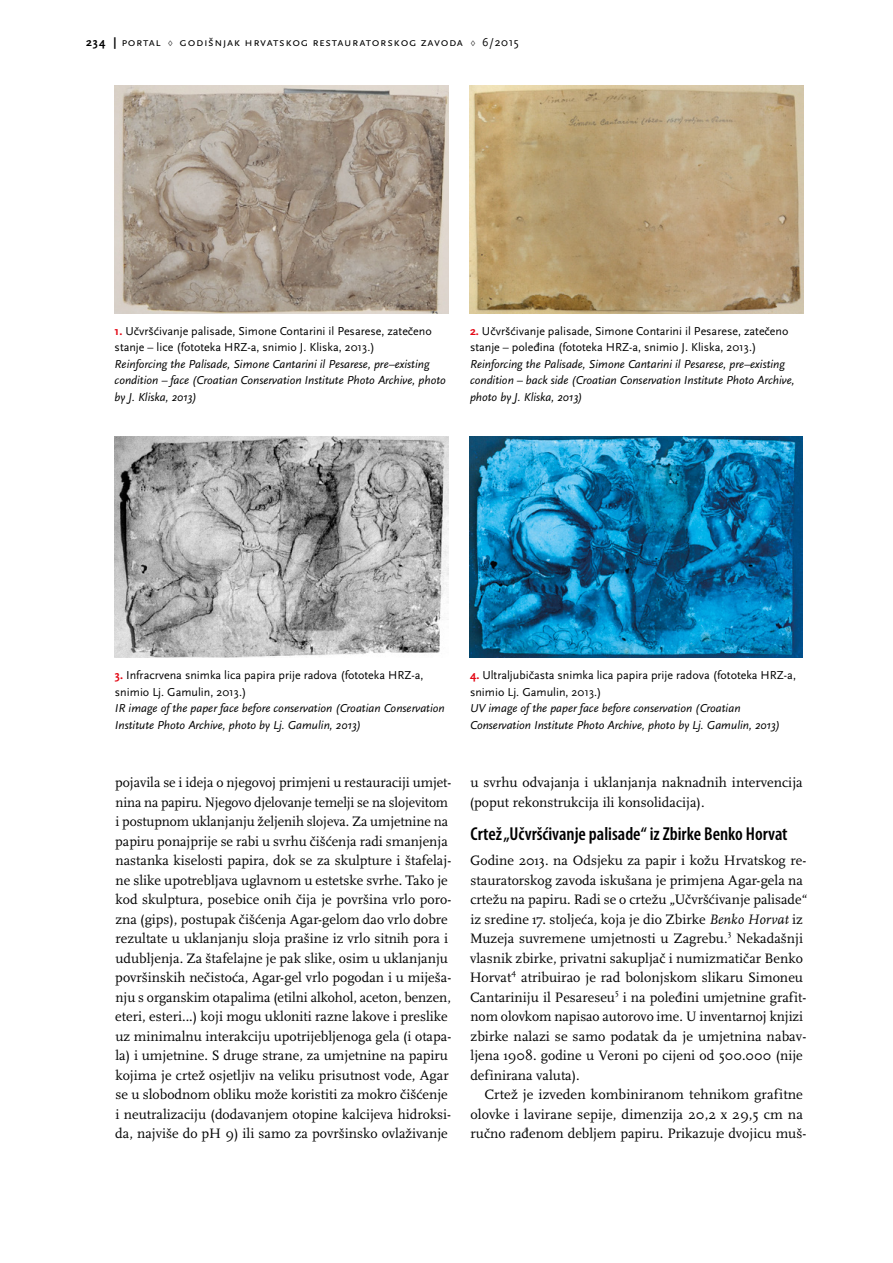
<style>
.page{position:relative;width:893px;height:1263px;background:#fff}
.page>*{position:absolute;margin:0;border:0;box-sizing:border-box;transform-origin:0 0}
.t1{font:600 condensed 18.75px "Myriad Pro";color:#000}
.t2{font:14.25px/19.5px "Scala Pro";color:#000}
.t3{font:italic 12px/16.5px "Scala Sans Pro";color:#000}
.t4{font:12px/16.5px "Scala Sans Pro";color:#000}
.t5{font:12px "Scala Sans Pro";letter-spacing:.05em;color:#000}
.t6{font:8.55px "Scala Pro";color:#000}
.s1{font-weight:700}
.s2{font-family:"Scala Pro"}
.s3{font-weight:700;color:#e30613}
.s4{font-style:italic}
</style>
<div class="page">
<img style="left:115px;top:85px;width:334px;height:229px">
<img style="left:470px;top:85px;width:334px;height:229px">
<img style="left:115px;top:436px;width:333px;height:221px">
<img style="left:470px;top:436px;width:333px;height:221px">
<p class="t5" style="left:86px;top:35px;width:434px"><span class="s1">234 |</span> portal <span class="s2">♢</span> Godišnjak Hrvatskog restauratorskog zavoda <span class="s2">♢</span> 6/2015</p>
<p class="t4" style="left:115px;top:323px;width:319px"><span class="s3">1.</span> Učvršćivanje palisade, Simone Contarini il Pesarese, zatečeno stanje – lice (fototeka HRZ-a, snimio J. Kliska, 2013.)</p>
<p class="t3" style="left:115px;top:356px;width:333px">Reinforcing the Palisade, Simone Cantarini il Pesarese, pre–existing condition – face (Croatian Conservation Institute Photo Archive, photo by J. Kliska, 2013)</p>
<p class="t4" style="left:470px;top:323px;width:320px"><span class="s3">2.</span> Učvršćivanje palisade, Simone Contarini il Pesarese, zatečeno stanje – poleđina (fototeka HRZ-a, snimio J. Kliska, 2013.)</p>
<p class="t3" style="left:470px;top:356px;width:326px">Reinforcing the Palisade, Simone Cantarini il Pesarese, pre–existing condition – back side (Croatian Conservation Institute Photo Archive, photo by J. Kliska, 2013)</p>
<p class="t4" style="left:115px;top:667px;width:310px"><span class="s3">3.</span> Infracrvena snimka lica papira prije radova (fototeka HRZ-a, snimio Lj. Gamulin, 2013.)</p>
<p class="t3" style="left:115px;top:700px;width:331px">IR image of the paper face before conservation (Croatian Conservation<br>Institute Photo Archive, photo by Lj. Gamulin, 2013)</p>
<p class="t4" style="left:470px;top:667px;width:327px"><span class="s3">4.</span> Ultraljubičasta snimka lica papira prije radova (fototeka HRZ-a, snimio Lj. Gamulin, 2013.)</p>
<p class="t3" style="left:470px;top:700px;width:312px">UV image of the paper face before conservation (Croatian<br>Conservation Institute Photo Archive, photo by Lj. Gamulin, 2013)</p>
<p class="t2" style="left:115px;top:773px;width:337px">pojavila se i ideja o njegovoj primjeni u restauraciji umjet&shy;nina na papiru. Njegovo djelovanje temelji se na slojevitom i postupnom uklanjanju željenih slojeva. Za umjetnine na papiru ponajprije se rabi u svrhu čišćenja radi smanjenja nastanka kiselosti papira, dok se za skulpture i štafelaj&shy;ne slike upotrebljava uglavnom u estetske svrhe. Tako je kod skulptura, posebice onih čija je površina vrlo poro&shy;zna (gips), postupak čišćenja Agar-gelom dao vrlo dobre rezultate u uklanjanju sloja prašine iz vrlo sitnih pora i udubljenja. Za štafelajne je pak slike, osim u uklanjanju površinskih nečistoća, Agar-gel vrlo pogodan i u miješa&shy;nju s organskim otapalima (etilni alkohol, aceton, benzen, eteri, esteri...) koji mogu ukloniti razne lakove i preslike uz minimalnu interakciju upotrijebljenoga gela (i otapa&shy;la) i umjetnine. S druge strane, za umjetnine na papiru kojima je crtež osjetljiv na veliku prisutnost vode, Agar se u slobodnom obliku može koristiti za mokro čišćenje i neutralizaciju (dodavanjem otopine kalcijeva hidroksi&shy;da, najviše do pH 9) ili samo za površinsko ovlaživanje</p>
<p class="t2" style="left:470px;top:773px;width:334px">u svrhu odvajanja i uklanjanja naknadnih intervencija (poput rekonstrukcija ili konsolidacija).</p>
<h1 class="t1" style="left:470px;top:822px;width:319px">Crtež „Učvršćivanje palisade“ iz Zbirke Benko Horvat</h1>
<p class="t2" style="left:470px;top:851px;width:339px">Godine 2013. na Odsjeku za papir i kožu Hrvatskog re&shy;stauratorskog zavoda iskušana je primjena Agar-gela na crtežu na papiru. Radi se o crtežu „Učvršćivanje palisade“ iz sredine 17. stoljeća, koja je dio Zbirke <span class="s4">Benko Horvat</span> iz Muzeja suvremene umjetnosti u Zagrebu.</p>
<p class="t6" style="left:728px;top:928px;width:5px">3</p>
<p class="t2" style="left:470px;top:929px;width:335px;text-align:justify;text-indent:266px">Nekadašnji vlasnik zbirke, privatni sakupljač i numizmatičar Benko Horvat</p>
<p class="t6" style="left:511px;top:967px;width:6px">4</p>
<p class="t2" style="left:470px;top:968px;width:334px;text-indent:51px">atribuirao je rad bolonjskom slikaru Simoneu<br>Cantariniju il Pesareseu</p>
<p class="t6" style="left:615px;top:987px;width:5px">5</p>
<p class="t2" style="left:470px;top:987px;width:337px;text-indent:152px">i na poleđini umjetnine grafit&shy;nom olovkom napisao autorovo ime. U inventarnoj knjizi zbirke nalazi se samo podatak da je umjetnina nabav&shy;ljena 1908. godine u Veroni po cijeni od 500.000 (nije definirana valuta).</p>
<p class="t2" style="left:470px;top:1085px;width:337px;text-indent:14px">Crtež je izveden kombiniranom tehnikom grafitne olovke i lavirane sepije, dimenzija 20,2 x 29,5 cm na ručno rađenom debljem papiru. Prikazuje dvojicu muš-</p>
</div>
